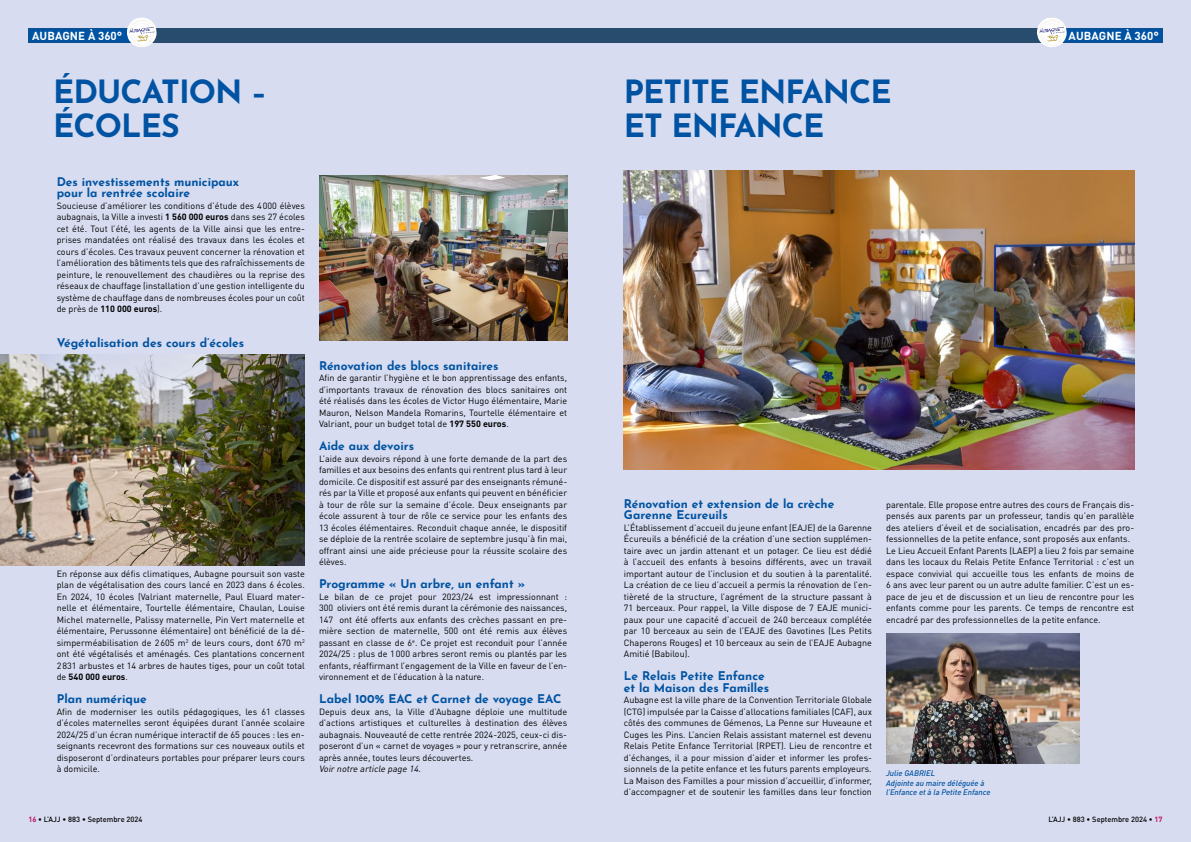
<style>
.page{position:relative;width:1191px;height:842px;background:#fff}
.page>*{position:absolute;margin:0;border:0;box-sizing:border-box;transform-origin:0 0}
.t1{font:700 32px/34px "Josefin Sans";letter-spacing:-.03em;color:#0053a2}
.t2{font:700 12px/11.5px "Josefin Sans";color:#0053a2}
.t3{font:700 11.5px "DIN Pro";letter-spacing:.01em;color:#fff}
.t4{font:9px/11.5px "DIN Pro";color:#000;text-align:justify}
.t5{font:italic 9px "DIN Pro";color:#000}
.t6{font:italic 500 8px/9.5px "DIN";color:#0053a2}
.t7{font:500 7.5px "DIN Pro";color:#000}
.s1{font-weight:700}
.s2{font-weight:700;color:#bb1765}
</style>
<div class="page">
<div style="left:595px;top:0;width:596px;height:842px;background:#d7dcf0"></div>
<div style="left:0;top:0;width:595px;height:842px;background:#d7dcf0"></div>
<img style="left:319px;top:175px;width:248px;height:166px">
<img style="left:0;top:355px;width:305px;height:210px">
<img style="left:624px;top:170px;width:510px;height:299px">
<img style="left:886px;top:634px;width:194px;height:129px">
<div style="left:28px;top:28px;width:567px;height:15px;background:#284c6e"></div>
<div style="left:595px;top:28px;width:567px;height:15px;background:#284c6e"></div>
<svg style="left:28px;top:17px;width:129px;height:30px"></svg>
<svg style="left:1037px;top:17px;width:125px;height:30px"></svg>
<p class="t3" style="left:32px;top:28px;width:92px">AUBAGNE À 360°</p>
<p class="t3" style="left:1068px;top:28px;width:92px">AUBAGNE À 360°</p>
<h1 class="t1" style="left:53px;top:70px;width:216px">ÉDUCATION –<br>ÉCOLES</h1>
<h2 class="t2" style="left:57px;top:174px;width:184px">Des investissements municipaux pour la rentrée scolaire</h2>
<p class="t4" style="left:57px;top:199px;width:250px">Soucieuse d’améliorer les conditions d’étude des 4000 élèves aubagnais, la Ville a investi <span class="s1">1 560 000 euros</span> dans ses 27 écoles cet été. Tout l’été, les agents de la Ville ainsi que les entre&shy;prises mandatées ont réalisé des travaux dans les écoles et cours d’écoles. Ces travaux peuvent concerner la rénovation et l’amélioration des bâtiments tels que des rafraîchissements de peinture, le renouvellement des chaudières ou la reprise des réseaux de chauffage (installation d’une gestion intelligente du système de chauffage dans de nombreuses écoles pour un coût de près de <span class="s1">110 000 euros</span>).</p>
<h2 class="t2" style="left:57px;top:335px;width:189px">Végétalisation des cours d’écoles</h2>
<p class="t4" style="left:57px;top:567px;width:250px">En réponse aux défis climatiques, Aubagne poursuit son vaste plan de végétalisation des cours lancé en 2023 dans 6 écoles.<br>En 2024, 10 écoles (Valriant maternelle, Paul Eluard mater&shy;nelle et élémentaire, Tourtelle élémentaire, Chaulan, Louise Michel maternelle, Palissy maternelle, Pin Vert maternelle et élémentaire, Perussonne élémentaire) ont bénéficié de la dé&shy;simperméabilisation de 2605 m<sup>2</sup> de leurs cours, dont 670 m<sup>2 </sup>ont été végétalisés et aménagés. Ces plantations concernent 2831 arbustes et 14 arbres de hautes tiges, pour un coût total de <span class="s1">540 000 euros</span>.</p>
<h2 class="t2" style="left:57px;top:691px;width:92px">Plan numérique</h2>
<p class="t4" style="left:57px;top:705px;width:250px">Afin de moderniser les outils pédagogiques, les 61 classes d’écoles maternelles seront équipées durant l’année scolaire 2024/25 d’un écran numérique interactif de 65 pouces : les en&shy;seignants recevront des formations sur ces nouveaux outils et disposeront d’ordinateurs portables pour préparer leurs cours à domicile.</p>
<h2 class="t2" style="left:319px;top:358px;width:181px">Rénovation des blocs sanitaires</h2>
<p class="t4" style="left:319px;top:372px;width:250px">Afin de garantir l’hygiène et le bon apprentissage des enfants, d’importants travaux de rénovation des blocs sanitaires ont été réalisés dans les écoles de Victor Hugo élémentaire, Marie Mauron, Nelson Mandela Romarins, Tourtelle élémentaire et Valriant, pour un budget total de <span class="s1">197 550 euros</span>.</p>
<h2 class="t2" style="left:319px;top:438px;width:97px">Aide aux devoirs</h2>
<p class="t4" style="left:319px;top:452px;width:250px">L’aide aux devoirs répond à une forte demande de la part des familles et aux besoins des enfants qui rentrent plus tard à leur domicile. Ce dispositif est assuré par des enseignants rémuné&shy;rés par la Ville et proposé aux enfants qui peuvent en bénéficier à tour de rôle sur la semaine d’école. Deux enseignants par école assurent à tour de rôle ce service pour les enfants des 13 écoles élémentaires. Reconduit chaque année, le dispositif se déploie de la rentrée scolaire de septembre jusqu’à fin mai, offrant ainsi une aide précieuse pour la réussite scolaire des élèves.</p>
<h2 class="t2" style="left:319px;top:576px;width:207px">Programme « Un arbre, un enfant »</h2>
<p class="t4" style="left:319px;top:590px;width:250px">Le bilan de ce projet pour 2023/24 est impressionnant :<br>300 oliviers ont été remis durant la cérémonie des naissances, 147 ont été offerts aux enfants des crèches passant en pre&shy;mière section de maternelle, 500 ont été remis aux élèves passant en classe de 6<sup>e</sup>. Ce projet est reconduit pour l’année 2024/25 : plus de 1000 arbres seront remis ou plantés par les enfants, réaffirmant l’engagement de la Ville en faveur de l’en&shy;vironnement et de l’éducation à la nature.</p>
<h2 class="t2" style="left:319px;top:691px;width:244px">Label 100% EAC et Carnet de voyage EAC</h2>
<p class="t4" style="left:319px;top:705px;width:250px">Depuis deux ans, la Ville d’Aubagne déploie une multitude d’actions artistiques et culturelles à destination des élèves aubagnais. Nouveauté de cette rentrée 2024-2025, ceux-ci dis&shy;poseront d’un « carnet de voyages » pour y retranscrire, année après année, toutes leurs découvertes.</p>
<p class="t5" style="left:319px;top:763px;width:105px">Voir notre article page 14.</p>
<h1 class="t1" style="left:624px;top:70px;width:269px">PETITE ENFANCE<br>ET ENFANCE</h1>
<h2 class="t2" style="left:624px;top:496px;width:212px">Rénovation et extension de la crèche<br>Garenne Ecureuils</h2>
<p class="t4" style="left:624px;top:521px;width:250px">L’Établissement d’accueil du jeune enfant (EAJE) de la Garenne Écureuils a bénéficié de la création d’une section supplémen&shy;taire avec un jardin attenant et un potager. Ce lieu est dédié à l’accueil des enfants à besoins différents, avec un travail important autour de l’inclusion et du soutien à la parentalité.<br>La création de ce lieu d’accueil a permis la rénovation de l’en&shy;tièreté de la structure, l’agrément de la structure passant à 71 berceaux. Pour rappel, la Ville dispose de 7 EAJE munici&shy;paux pour une capacité d’accueil de 240 berceaux complétée par 10 berceaux au sein de l’EAJE des Gavotines (Les Petits Chaperons Rouges) et 10 berceaux au sein de l’EAJE Aubagne Amitié (Babilou).</p>
<h2 class="t2" style="left:624px;top:668px;width:147px">Le Relais Petite Enfance et la Maison des Familles</h2>
<p class="t4" style="left:624px;top:694px;width:250px">Aubagne est la ville phare de la Convention Territoriale Globale (CTG) impulsée par la Caisse d’allocations familiales (CAF), aux côtés des communes de Gémenos, La Penne sur Huveaune et Cuges les Pins. L’ancien Relais assistant maternel est devenu Relais Petite Enfance Territorial (RPET). Lieu de rencontre et d’échanges, il a pour mission d’aider et informer les profes&shy;sionnels de la petite enfance et les futurs parents employeurs.<br>La Maison des Familles a pour mission d’accueillir, d’informer, d’accompagner et de soutenir les familles dans leur fonction</p>
<p class="t4" style="left:886px;top:498px;width:250px;text-align:left">parentale. Elle propose entre autres des cours de Français dis&shy;pensés aux parents par un professeur, tandis qu’en parallèle des ateliers d’éveil et de socialisation, encadrés par des pro&shy;fessionnelles de la petite enfance, sont proposés aux enfants.<br>Le Lieu Accueil Enfant Parents (LAEP) a lieu 2 fois par semaine dans les locaux du Relais Petite Enfance Territorial : c’est un espace convivial qui accueille tous les enfants de moins de 6 ans avec leur parent ou un autre adulte familier. C’est un es&shy;pace de jeu et de discussion et un lieu de rencontre pour les enfants comme pour les parents. Ce temps de rencontre est encadré par des professionnelles de la petite enfance.</p>
<p class="t6" style="left:886px;top:768px;width:106px">Julie GABRIEL<br>Adjointe au maire déléguée à l’Enfance et à la Petite Enfance</p>
<p class="t7" style="left:28px;top:814px;width:116px"><span class="s2">16</span> • L’AJJ • 883 • Septembre 2024</p>
<p class="t7" style="left:1048px;top:814px;width:116px">L’AJJ • 883 • Septembre 2024 • <span class="s2">17</span></p>
</div>
